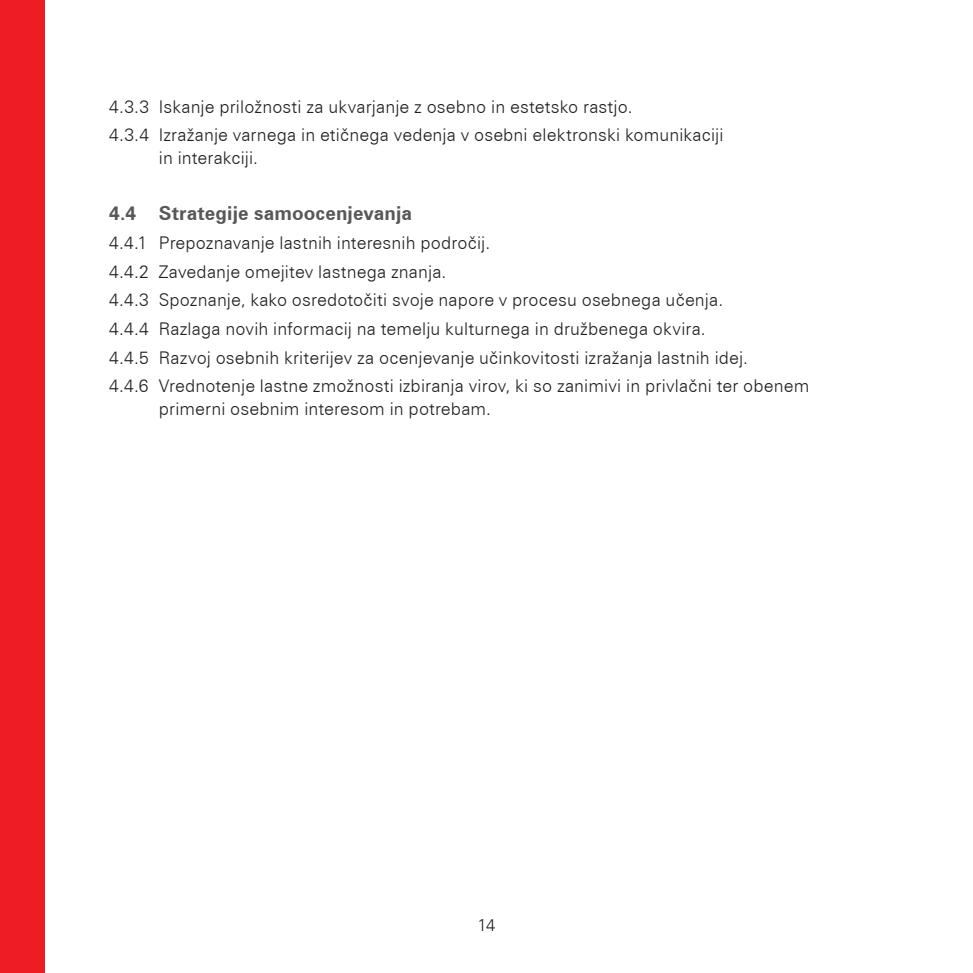
<style>
.page{position:relative;width:973px;height:973px;background:#fff}
.page>*{position:absolute;margin:0;border:0;box-sizing:border-box;transform-origin:0 0}
.t1{font:700 19.25px "Zurich BT";letter-spacing:.005em;color:#57585a}
.t2{font:300 17.5px/28.7px "Zurich BT";letter-spacing:.01em;color:#231f20}
.t3{font:300 16.62px "Zurich BT";color:#231f20}
</style>
<div class="page">
<div style="left:0;top:0;width:45px;height:972px;background:#ee1d23"></div>
<p class="t2" style="left:109px;top:92px;width:615px">4.3.3 Iskanje priložnosti za ukvarjanje z osebno in estetsko rastjo.<br>4.3.4 Izražanje varnega in etičnega vedenja v osebni elektronski komunikaciji</p>
<p class="t2" style="left:159px;top:143px;width:101px">in interakciji.</p>
<p class="t1" style="left:109px;top:201px;width:304px">4.4 Strategije samoocenjevanja</p>
<p class="t2" style="left:109px;top:228px;width:701px">4.4.1 Prepoznavanje lastnih interesnih področij.<br>4.4.2 Zavedanje omejitev lastnega znanja.<br>4.4.3 Spoznanje, kako osredotočiti svoje napore v procesu osebnega učenja.<br>4.4.4 Razlaga novih informacij na temelju kulturnega in družbenega okvira.<br>4.4.5 Razvoj osebnih kriterijev za ocenjevanje učinkovitosti izražanja lastnih idej.<br>4.4.6 Vrednotenje lastne zmožnosti izbiranja virov, ki so zanimivi in privlačni ter obenem</p>
<p class="t2" style="left:159px;top:394px;width:334px">primerni osebnim interesom in potrebam.</p>
<p class="t3" style="left:477px;top:914px;width:19px">14</p>
</div>
